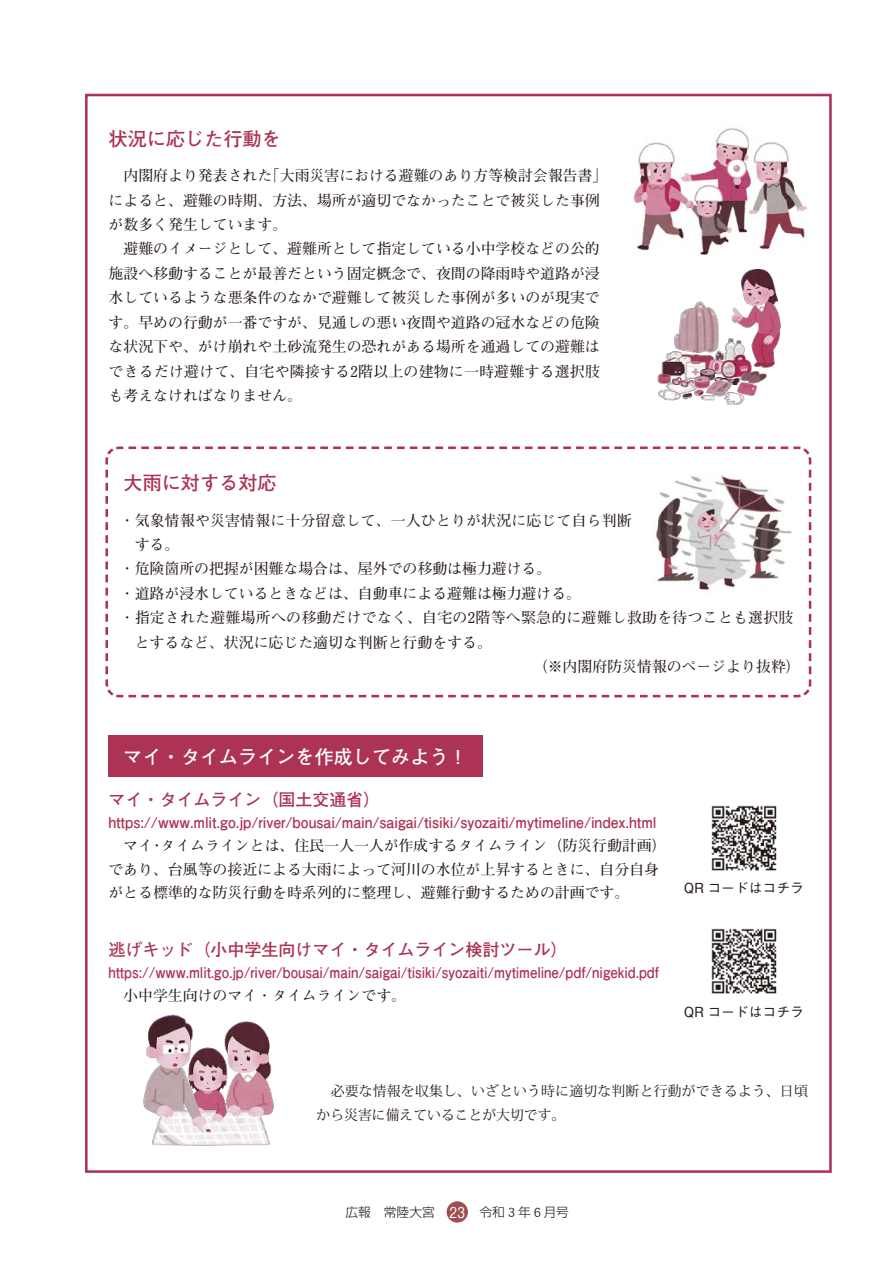
<style>
.page{position:relative;width:893px;height:1263px;background:#fff}
.page>*{position:absolute;margin:0;border:0;box-sizing:border-box;transform-origin:0 0}
.t1{font:700 19.2px "Futo Go B101 Pro";color:#fff}
.t2{font:700 19.2px "Futo Go B101 Pro";color:#ad3354}
.t3{font:700 16.95px "Futo Go B101 Pro";color:#ad3354}
.t4{font:700 14.85px/24.5px "Futo Min A101 Pro";color:#221815}
.t5{font:700 14.85px "Futo Go B101 Pro";letter-spacing:-.005em;color:#ad3354;scale:.9 1}
.t6{font:700 14.85px "Futo Go B101 Pro";letter-spacing:-.005em;color:#ad3354;scale:.95 1}
.t7{font:700 14.85px "Futo Min A101 Pro";letter-spacing:.02em;color:#221815}
.t8{font:13.8px/23.5px "Koz Min Pro";letter-spacing:.015em;color:#221815}
.t9{font:500 13.8px "Gothic BBB Pro";color:#221815}
.t10{font:300 12.75px "Shin Go Pro";color:#221815}
.s1{font-family:"Gothic BBB Pro";font-weight:500;font-size:14.85px;color:#fff}
.s2{font-family:"DFHS Gothic Std W3";font-weight:400}
</style>
<div class="page">
<svg style="left:105px;top:446px;width:707px;height:252px"></svg>
<img style="left:633px;top:128px;width:175px;height:127px">
<img style="left:657px;top:269px;width:124px;height:136px">
<img style="left:653px;top:469px;width:140px;height:125px">
<img style="left:143px;top:1014px;width:131px;height:132px">
<img style="left:711px;top:805px;width:66px;height:66px">
<img style="left:711px;top:928px;width:66px;height:66px">
<div style="left:108px;top:736px;width:375px;height:41px;background:#ad3354"></div>
<div style="left:447px;top:1201px;width:21px;height:21px;background:#9e4e51;border-radius:50%"></div>
<p class="t2" style="left:109px;top:123px;width:174px">状況に応じた行動を</p>
<p class="t4" style="left:109px;top:161px;width:500px">　内閣府より発表された「大雨災害における避難のあり方等検討会報告書」によると、避難の時期、方法、場所が適切でなかったことで被災した事例が数多く発生しています。<br>　避難のイメージとして、避難所として指定している小中学校などの公的施設へ移動することが最善だという固定概念で、夜間の降雨時や道路が浸水しているような悪条件のなかで避難して被災した事例が多いのが現実です。早めの行動が一番ですが、見通しの悪い夜間や道路の冠水などの危険な状況下や、がけ崩れや土砂流発生の恐れがある場所を通過しての避難はできるだけ避けて、自宅や隣接する2階以上の建物に一時避難する選択肢も考えなければなりません。</p>
<p class="t2" style="left:124px;top:468px;width:155px">大雨に対する対応</p>
<p class="t4" style="left:120px;top:506px;width:513px">・気象情報や災害情報に十分留意して、一人ひとりが状況に応じて自ら判断</p>
<p class="t4" style="left:135px;top:530px;width:46px">する。</p>
<p class="t4" style="left:120px;top:555px;width:433px">・危険箇所の把握が困難な場合は、屋外での移動は極力避ける。</p>
<p class="t4" style="left:120px;top:579px;width:463px">・道路が浸水しているときなどは、自動車による避難は極力避ける。</p>
<p class="t7" style="left:120px;top:606px;width:675px">・指定された避難場所への移動だけでなく、自宅の2階等へ緊急的に避難し救助を待つことも選択肢</p>
<p class="t4" style="left:135px;top:628px;width:359px">とするなど、状況に応じた適切な判断と行動をする。</p>
<p class="t4" style="left:533px;top:653px;width:269px">（※内閣府防災情報のページより抜粋）</p>
<p class="t1" style="left:123px;top:741px;width:346px">マイ・タイムラインを作成してみよう！</p>
<p class="t3" style="left:108px;top:786px;width:274px">マイ・タイムライン（国土交通省）</p>
<p class="t6" style="left:108px;top:810px;width:578px">https://www.mlit.go.jp/river/bousai/main/saigai/tisiki/syozaiti/mytimeline/index.html</p>
<p class="t4" style="left:108px;top:832px;width:560px;line-height:23.5px">　マイ・タイムラインとは、住民一人一人が作成するタイムライン（防災行動計画）であり、台風等の接近による大雨によって河川の水位が上昇するときに、自分自身がとる標準的な防災行動を時系列的に整理し、避難行動するための計画です。</p>
<p class="t3" style="left:108px;top:936px;width:461px">逃げキッド（小中学生向けマイ・タイムライン検討ツール）</p>
<p class="t5" style="left:108px;top:960px;width:613px">https://www.mlit.go.jp/river/bousai/main/saigai/tisiki/syozaiti/mytimeline/pdf/nigekid.pdf</p>
<p class="t4" style="left:108px;top:981px;width:299px">　小中学生向けのマイ・タイムラインです。</p>
<p class="t9" style="left:684px;top:877px;width:122px">QR コードはコチラ</p>
<p class="t9" style="left:684px;top:1000px;width:122px">QR コードはコチラ</p>
<p class="t8" style="left:317px;top:1079px;width:493px">　必要な情報を収集し、いざという時に適切な判断と行動ができるよう、日頃から災害に備えていることが大切です。</p>
<p class="t10" style="left:346px;top:1201px;width:225px">広報　常陸大宮 <span class="s1">23</span> 令和<span class="s2">３</span>年<span class="s2">６</span>月号</p>
</div>
